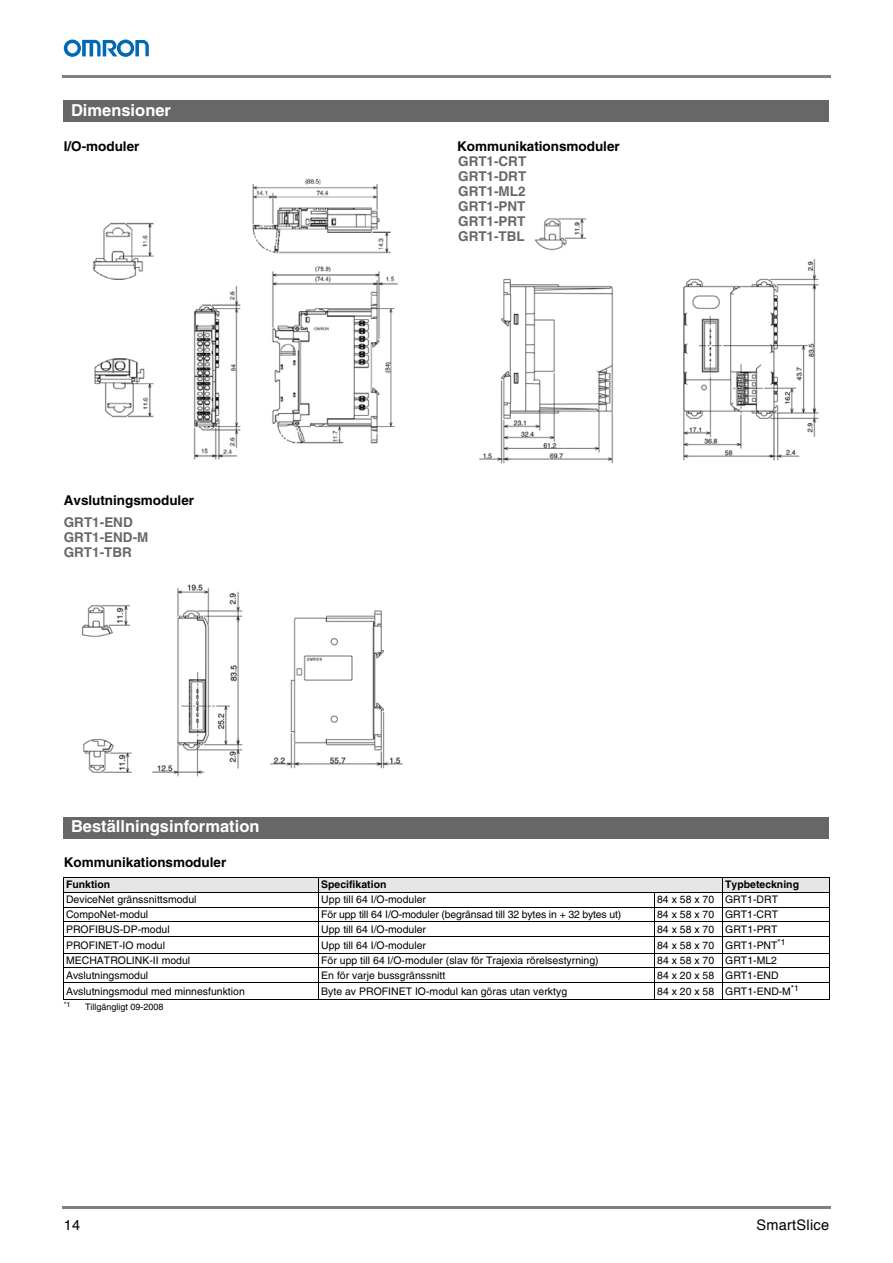
<style>
.page{position:relative;width:893px;height:1263px;background:#fff}
.page>*{position:absolute;margin:0;border:0;box-sizing:border-box;transform-origin:0 0}
.t1{font:700 16.5px "Helvetica";color:#fff}
.t2{font:14.55px "Helvetica";letter-spacing:.02em;color:#000}
.t3{font:700 13.5px/15px "Helvetica";color:#676767}
.t4{font:700 13.5px "Helvetica";color:#000}
.t5{font:13.5px "Helvetica";color:#000}
.t6{font:10.5px "Helvetica";letter-spacing:.005em;color:#000}
.t7{font:700 10.5px "Helvetica";color:#000}
.t8{font:9px "Helvetica";letter-spacing:-.005em;color:#000}
.t9{font:7.2px "Helvetica";color:#000}
</style>
<div class="page">
<hr style="left:64px;top:1206px;width:767px;height:3px;background:#808080">
<hr style="left:64px;top:75px;width:767px;height:3px;background:#808080">
<svg style="left:64px;top:100px;width:765px;height:1px"></svg>
<div style="left:64px;top:101px;width:765px;height:21px;background:#676767"></div>
<svg style="left:64px;top:838px;width:765px;height:1px"></svg>
<div style="left:64px;top:817px;width:765px;height:21px;background:#676767"></div>
<img style="left:92px;top:178px;width:306px;height:282px">
<img style="left:479px;top:218px;width:340px;height:246px">
<div style="left:64px;top:877px;width:255px;height:15px;background:#e6e6e6"></div>
<div style="left:319px;top:877px;width:404px;height:15px;background:#e6e6e6"></div>
<div style="left:723px;top:877px;width:106px;height:15px;background:#e6e6e6"></div>
<hr style="left:63px;top:878px;width:1px;height:121px;background:#000">
<hr style="left:319px;top:877px;width:1px;height:122px;background:#000">
<hr style="left:654px;top:892px;width:1px;height:107px;background:#000">
<hr style="left:722px;top:877px;width:1px;height:122px;background:#000">
<hr style="left:829px;top:878px;width:1px;height:121px;background:#000">
<hr style="left:63px;top:877px;width:767px;height:1px;background:#000">
<hr style="left:63px;top:892px;width:767px;height:1px;background:#000">
<hr style="left:63px;top:907px;width:767px;height:1px;background:#000">
<hr style="left:63px;top:921px;width:767px;height:1px;background:#000">
<hr style="left:63px;top:936px;width:767px;height:1px;background:#000">
<hr style="left:63px;top:953px;width:767px;height:1px;background:#000">
<hr style="left:63px;top:967px;width:767px;height:1px;background:#000">
<hr style="left:63px;top:982px;width:767px;height:1px;background:#000">
<hr style="left:63px;top:999px;width:767px;height:1px;background:#000">
<img style="left:82px;top:584px;width:321px;height:193px">
<svg style="left:64px;top:40px;width:85px;height:17px"></svg>
<h1 class="t1" style="left:71px;top:100px;width:101px">Dimensioner</h1>
<p class="t4" style="left:64px;top:138px;width:77px">I/O-moduler</p>
<p class="t4" style="left:457px;top:138px;width:164px">Kommunikationsmoduler</p>
<p class="t4" style="left:64px;top:491px;width:132px">Avslutningsmoduler</p>
<p class="t3" style="left:64px;top:514px;width:86px">GRT1-END<br>GRT1-END-M<br>GRT1-TBR</p>
<h1 class="t1" style="left:71px;top:816px;width:190px">Beställningsinformation</h1>
<p class="t4" style="left:64px;top:854px;width:164px">Kommunikationsmoduler</p>
<p class="t3" style="left:458px;top:153px;width:70px;text-align:justify">GRT1-CRT GRT1-DRT GRT1-ML2<br>GRT1-PNT GRT1-PRT GRT1-TBL</p>
<p class="t7" style="left:66px;top:878px;width:46px">Funktion</p>
<p class="t7" style="left:321px;top:878px;width:67px">Specifikation</p>
<p class="t7" style="left:725px;top:878px;width:75px">Typbeteckning</p>
<p class="t6" style="left:66px;top:893px;width:132px">DeviceNet gränssnittsmodul</p>
<p class="t6" style="left:321px;top:893px;width:106px">Upp till 64 I/O-moduler</p>
<p class="t6" style="left:657px;top:893px;width:123px">84 x 58 x 70 GRT1-DRT</p>
<p class="t6" style="left:66px;top:908px;width:84px">CompoNet-modul</p>
<p class="t6" style="left:321px;top:908px;width:302px">För upp till 64 I/O-moduler (begränsad till 32 bytes in + 32 bytes ut)</p>
<p class="t6" style="left:657px;top:908px;width:123px">84 x 58 x 70 GRT1-CRT</p>
<p class="t6" style="left:66px;top:923px;width:105px">PROFIBUS-DP-modul</p>
<p class="t6" style="left:321px;top:923px;width:106px">Upp till 64 I/O-moduler</p>
<p class="t6" style="left:657px;top:923px;width:122px">84 x 58 x 70 GRT1-PRT</p>
<p class="t6" style="left:66px;top:939px;width:101px">PROFINET-IO modul</p>
<p class="t6" style="left:321px;top:939px;width:106px">Upp till 64 I/O-moduler</p>
<p class="t6" style="left:657px;top:939px;width:130px">84 x 58 x 70 GRT1-PNT<sup>*1</sup></p>
<p class="t6" style="left:66px;top:954px;width:126px">MECHATROLINK-II modul</p>
<p class="t6" style="left:321px;top:954px;width:279px">För upp till 64 I/O-moduler (slav för Trajexia rörelsestyrning)</p>
<p class="t6" style="left:657px;top:954px;width:121px">84 x 58 x 70 GRT1-ML2</p>
<p class="t6" style="left:66px;top:969px;width:84px">Avslutningsmodul</p>
<p class="t6" style="left:321px;top:969px;width:126px">En för varje bussgränssnitt</p>
<p class="t6" style="left:657px;top:969px;width:123px">84 x 20 x 58 GRT1-END</p>
<p class="t6" style="left:66px;top:985px;width:180px">Avslutningsmodul med minnesfunktion</p>
<p class="t6" style="left:321px;top:985px;width:247px">Byte av PROFINET IO-modul kan göras utan verktyg</p>
<p class="t6" style="left:657px;top:985px;width:143px">84 x 20 x 58 GRT1-END-M<sup>*1</sup></p>
<p class="t9" style="left:64px;top:1000px;width:8px">*1</p>
<p class="t8" style="left:85px;top:1002px;width:80px">Tillgängligt 09-2008</p>
<h2 class="t2" style="left:64px;top:1212px;width:18px">14</h2>
<h2 class="t2" style="left:756px;top:1212px;width:74px">SmartSlice</h2>
<p class="t5" style="left:822px;top:1221px;width:9px">7</p>
</div>
